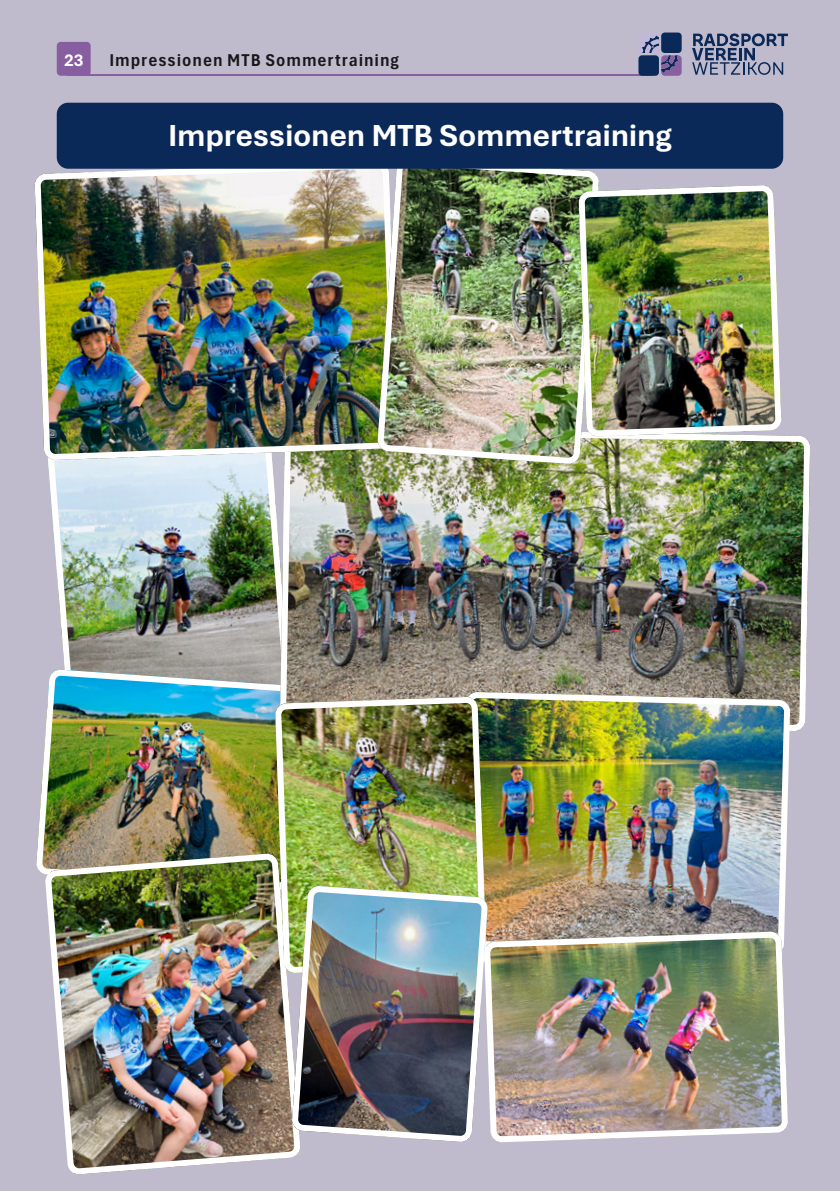
<style>
.page{position:relative;width:840px;height:1191px;background:#fff}
.page>*{position:absolute;margin:0;border:0;box-sizing:border-box;transform-origin:0 0}
.t1{font:700 32px "Aptos";letter-spacing:-.01em;color:#fff}
.t2{font:700 condensed 18px "Aptos";letter-spacing:.055em;color:#1a171c}
.t3{font:700 18px "Aptos";color:#fff}
</style>
<div class="page">
<div style="left:0;top:0;width:839px;height:1191px;background:#c0bbcc"></div>
<div style="left:57px;top:42px;width:34px;height:34px;background:#875e9f;border-radius:4px"></div>
<hr style="left:67px;top:74px;width:585px;height:2px;background:#875e9f">
<img style="left:50px;top:460px;width:227px;height:206px">
<img style="left:36px;top:666px;width:241px;height:228px">
<img style="left:277px;top:435px;width:533px;height:712px">
<img style="left:48px;top:853px;width:252px;height:321px">
<img style="left:456px;top:689px;width:336px;height:269px">
<img style="left:38px;top:167px;width:336px;height:290px">
<img style="left:374px;top:169px;width:228px;height:298px">
<img style="left:578px;top:185px;width:203px;height:251px">
<img style="left:581px;top:188px;width:201px;height:245px">
<img style="left:272px;top:700px;width:214px;height:270px">
<img style="left:288px;top:882px;width:203px;height:263px">
<img style="left:485px;top:931px;width:302px;height:211px">
<img style="left:481px;top:934px;width:309px;height:205px">
<svg style="left:692px;top:33px;width:95px;height:42px"></svg>
<svg style="left:638px;top:33px;width:43px;height:43px"></svg>
<div style="left:57px;top:103px;width:725px;height:66px;background:#0b2958;border-radius:11px"></div>
<p class="t3" style="left:64px;top:48px;width:21px">23</p>
<p class="t2" style="left:109px;top:48px;width:291px">Impressionen MTB Sommertraining</p>
<h1 class="t1" style="left:168px;top:113px;width:505px">Impressionen MTB Sommertraining</h1>
</div>
